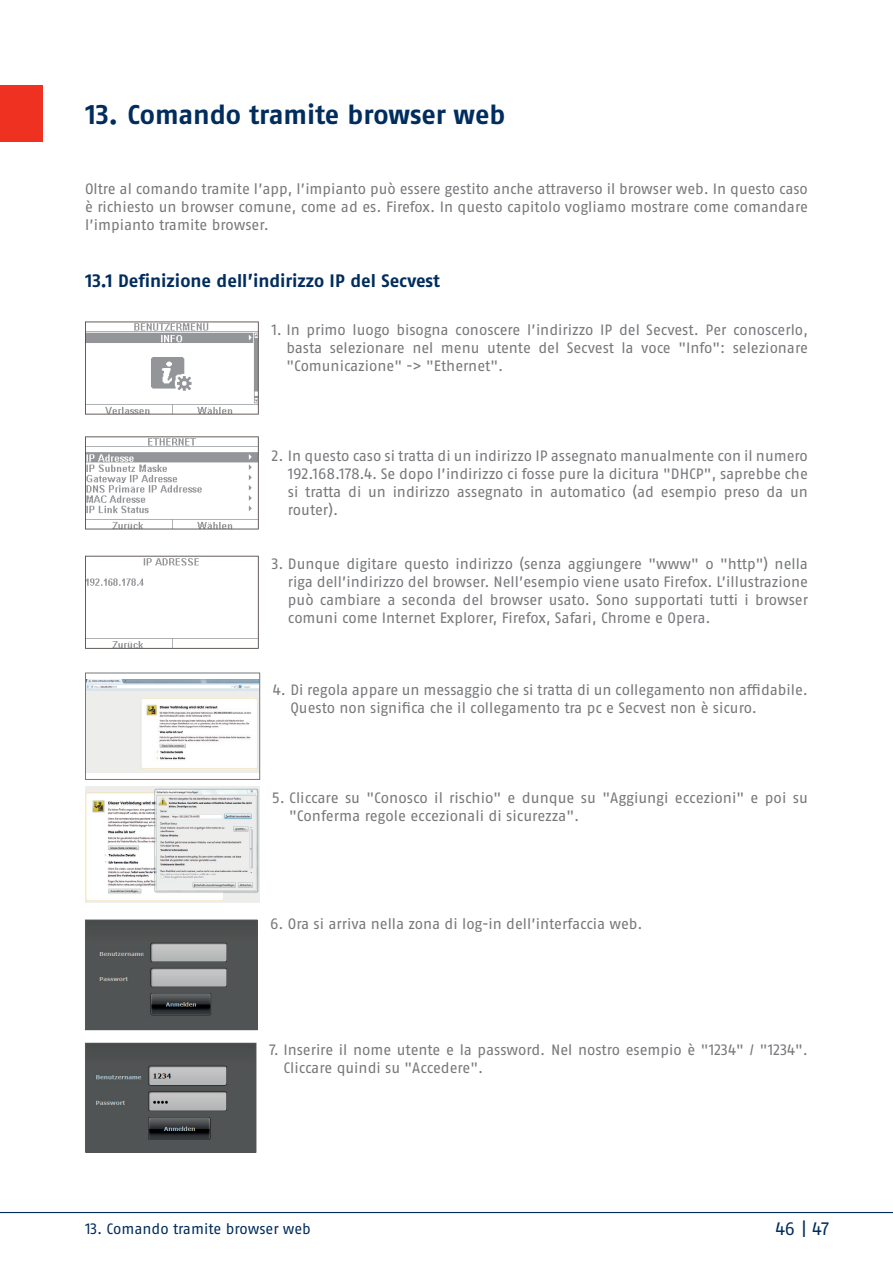
<style>
.page{position:relative;width:893px;height:1263px;background:#fff}
.page>*{position:absolute;margin:0;border:0;box-sizing:border-box;transform-origin:0 0}
.t1{font:700 27px "ABUS Fago Pro";letter-spacing:-.005em;color:#002d5e}
.t2{font:700 18px "ABUS Fago Pro";color:#002d5e}
.t3{font:18px "ABUS Fago Pro";color:#002d5e}
.t4{font:15px/18px "ABUS Fago Pro";letter-spacing:-.005em;color:#76787b;text-align:justify}
.t5{font:15px "ABUS Fago Pro";letter-spacing:-.005em;color:#002d5e}
</style>
<div class="page">
<hr style="left:0;top:1212px;width:893px;height:1px;background:#002d5e">
<svg style="left:85px;top:321px;width:174px;height:94px"></svg>
<svg style="left:85px;top:436px;width:174px;height:93px"></svg>
<svg style="left:85px;top:556px;width:174px;height:93px"></svg>
<img style="left:87px;top:680px;width:171px;height:93px">
<div style="left:85px;top:672px;width:175px;height:108px;border:1px solid #76787b"></div>
<img style="left:85px;top:786px;width:174px;height:117px">
<img style="left:87px;top:922px;width:168px;height:106px">
<div style="left:85px;top:920px;width:172px;height:110px;border:1px solid #505454"></div>
<img style="left:87px;top:1045px;width:167px;height:105px">
<div style="left:85px;top:1043px;width:171px;height:109px;border:1px solid #505454"></div>
<div style="left:0;top:85px;width:43px;height:56px;background:#ef3122"></div>
<h1 class="t1" style="left:85px;top:98px;width:422px">13. Comando tramite browser web</h1>
<p class="t4" style="left:85px;top:179px;width:724px">Oltre al comando tramite l’app, l’impianto può essere gestito anche attraverso il browser web. In questo caso è richiesto un browser comune, come ad es. Firefox. In questo capitolo vogliamo mostrare come comandare l’impianto tramite browser.</p>
<p class="t2" style="left:85px;top:270px;width:356px">13.1 Definizione dell’indirizzo IP del Secvest</p>
<p class="t4" style="left:286px;top:320px;width:523px;text-indent:-15px">1. In primo luogo bisogna conoscere l’indirizzo IP del Secvest. Per conoscerlo, basta selezionare nel menu utente del Secvest la voce "Info": selezionare "Comunicazione" -&gt; "Ethernet".</p>
<p class="t4" style="left:288px;top:446px;width:522px;text-indent:-16px">2. In questo caso si tratta di un indirizzo IP assegnato manualmente con il numero 192.168.178.4. Se dopo l’indirizzo ci fosse pure la dicitura "DHCP", saprebbe che si tratta di un indirizzo assegnato in automatico (ad esempio preso da un router).</p>
<p class="t4" style="left:288px;top:554px;width:522px;text-indent:-16px">3. Dunque digitare questo indirizzo (senza aggiungere "www" o "http") nella riga dell’indirizzo del browser. Nell’esempio viene usato Firefox. L’illustrazione può cambiare a seconda del browser usato. Sono supportati tutti i browser comuni come Internet Explorer, Firefox, Safari, Chrome e Opera.</p>
<p class="t4" style="left:290px;top:680px;width:519px;text-indent:-17px">4. Di regola appare un messaggio che si tratta di un collegamento non affidabile.<br>Questo non significa che il collegamento tra pc e Secvest non è sicuro.</p>
<p class="t4" style="left:289px;top:788px;width:520px;text-indent:-17px">5. Cliccare su "Conosco il rischio" e dunque su "Aggiungi eccezioni" e poi su "Conferma regole eccezionali di sicurezza".</p>
<p class="t4" style="left:270px;top:914px;width:374px">6. Ora si arriva nella zona di log-in dell’interfaccia web.</p>
<p class="t4" style="left:283px;top:1040px;width:526px;text-indent:-14px">7. Inserire il nome utente e la password. Nel nostro esempio è "1234" / "1234".<br>Cliccare quindi su "Accedere".</p>
<p class="t5" style="left:85px;top:1220px;width:227px">13. Comando tramite browser web</p>
<p class="t3" style="left:775px;top:1218px;width:55px">46 | 47</p>
</div>
